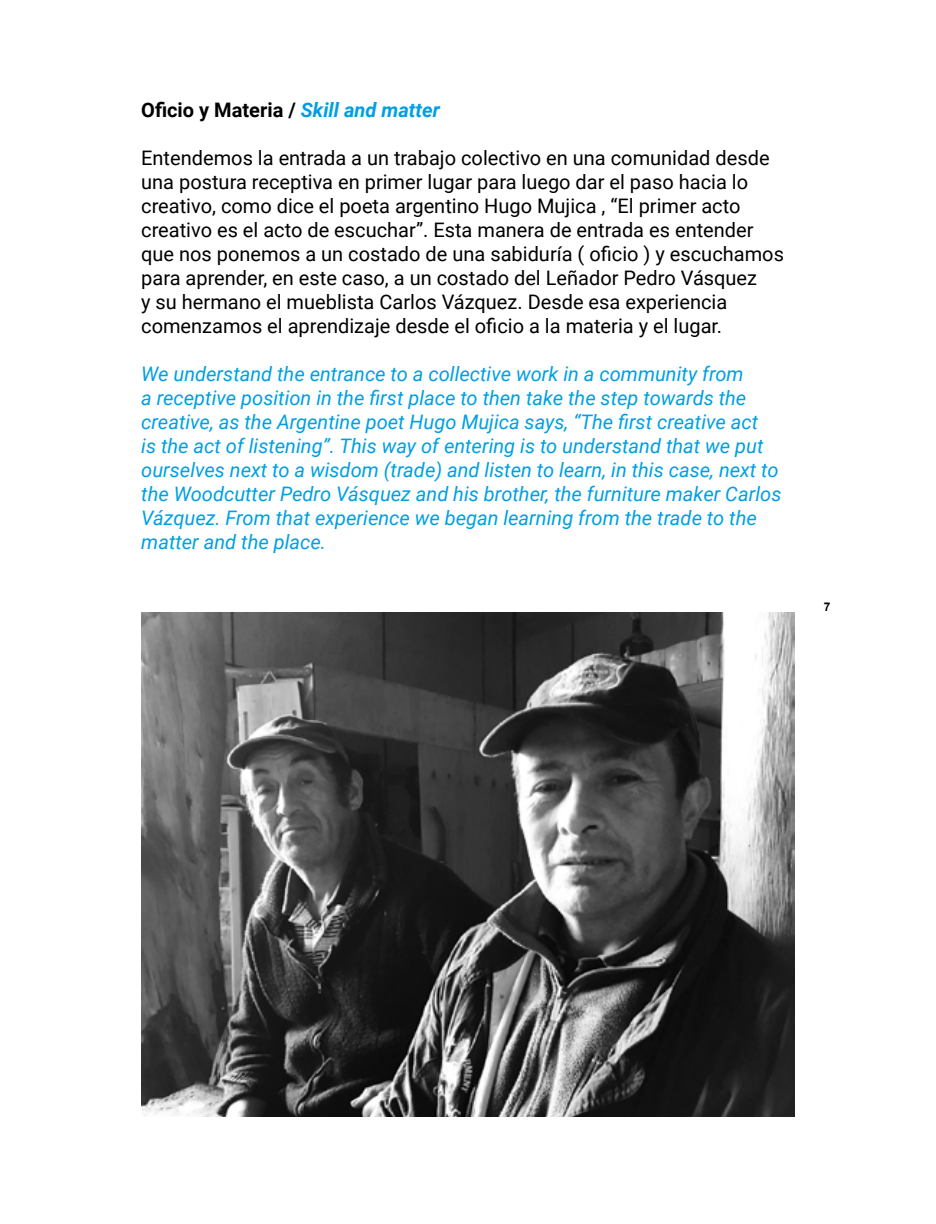
<style>
.page{position:relative;width:936px;height:1224px;background:#fff}
.page>*{position:absolute;margin:0;border:0;box-sizing:border-box;transform-origin:0 0}
.t1{font:20px/24px "Roboto";color:#000}
.t2{font:italic 20px/24px "Roboto";color:#009fe3}
.t3{font:700 20px "Roboto";color:#000}
.t4{font:700 12px "Arial";color:#000}
.s1{font-style:italic;color:#009fe3}
</style>
<div class="page">
<img style="left:141px;top:612px;width:653px;height:505px">
<p class="t3" style="left:141px;top:96px;width:300px">Oficio y Materia / <span class="s1">Skill and matter</span></p>
<p class="t1" style="left:141px;top:145px;width:644px">Entendemos la entrada a un trabajo colectivo en una comunidad desde una postura receptiva en primer lugar para luego dar el paso hacia lo creativo, como dice el poeta argentino Hugo Mujica , “El primer acto creativo es el acto de escuchar”. Esta manera de entrada es entender que nos ponemos a un costado de una sabiduría ( oficio ) y escuchamos para aprender, en este caso, a un costado del Leñador Pedro Vásquez<br>y su hermano el mueblista Carlos Vázquez. Desde esa experiencia comenzamos el aprendizaje desde el oficio a la materia y el lugar.</p>
<p class="t2" style="left:141px;top:361px;width:641px">We understand the entrance to a collective work in a community from<br>a receptive position in the first place to then take the step towards the creative, as the Argentine poet Hugo Mujica says, “The first creative act<br>is the act of listening”. This way of entering is to understand that we put ourselves next to a wisdom (trade) and listen to learn, in this case, next to the Woodcutter Pedro Vásquez and his brother, the furniture maker Carlos Vázquez. From that experience we began learning from the trade to the matter and the place.</p>
<p class="t4" style="left:823px;top:598px;width:8px">7</p>
</div>
